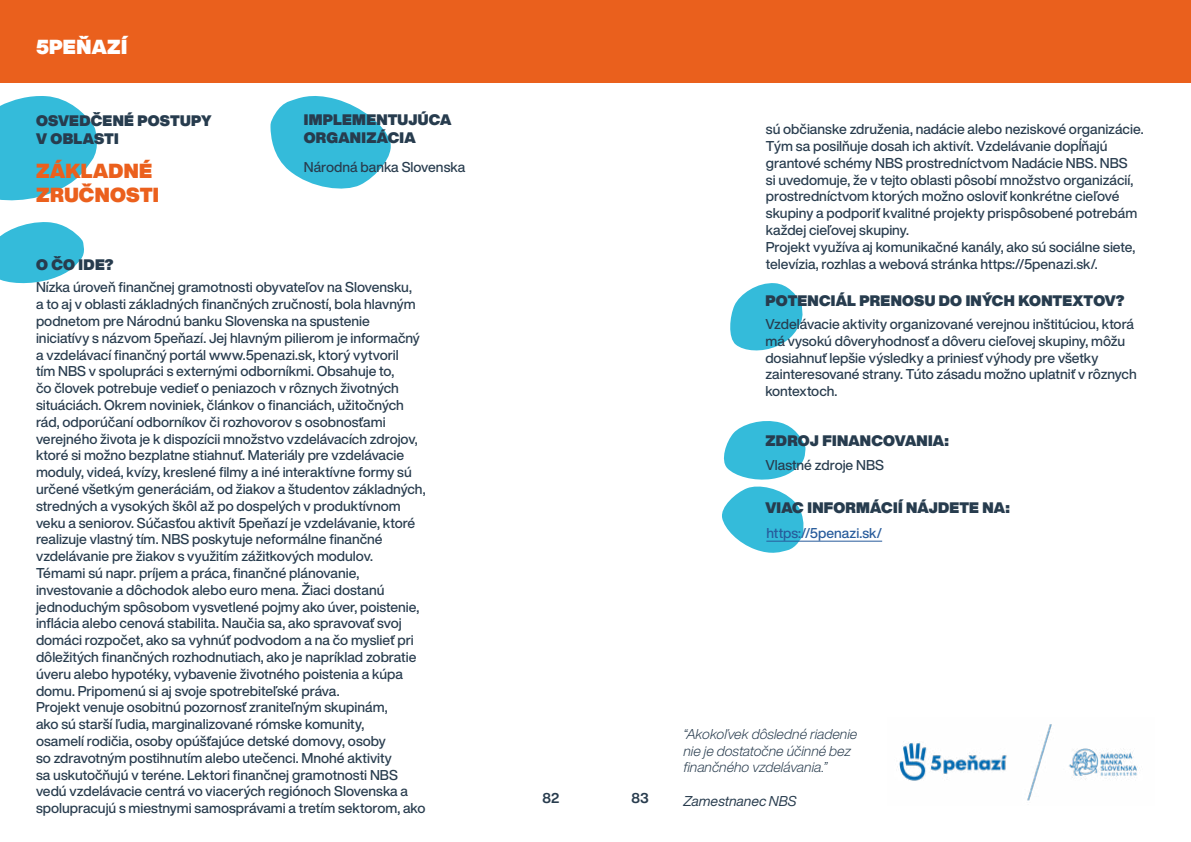
<style>
.page{position:relative;width:1191px;height:842px;background:#fff}
.page>*{position:absolute;margin:0;border:0;box-sizing:border-box;transform-origin:0 0}
.t1{font:900 expanded 20px "Helvetica Now Display";letter-spacing:.015em;color:#eb601d}
.t2{font:900 expanded 20px "Helvetica Now Display";letter-spacing:.015em;color:#fff}
.t3{font:900 expanded 15px/18px "Helvetica Now Display";letter-spacing:.015em;color:#273c4e}
.t4{font:500 14px/16.8px "Helvetica Now Display";color:#283c4e}
.t5{font:italic 300 14px/16.8px "Helvetica Now Display";color:#283c4e}
.t6{font:500 14px "Helvetica Now Display";color:#275b9b}
.t7{font:italic 14px "Helvetica Now Display";color:#283c4e}
.t8{font:700 14px "Helvetica Now Display";color:#283c4e}
</style>
<div class="page">
<div style="left:0;top:0;width:1191px;height:82px;background:#ea601d"></div>
<svg style="left:730px;top:283px;width:73px;height:68px"></svg>
<svg style="left:722px;top:421px;width:84px;height:132px"></svg>
<hr style="left:766px;top:541px;width:116px;height:1px;background:#275b9b">
<img style="left:899px;top:724px;width:238px;height:77px">
<svg style="left:0;top:96px;width:97px;height:105px"></svg>
<svg style="left:270px;top:96px;width:121px;height:93px"></svg>
<svg style="left:0;top:222px;width:84px;height:62px"></svg>
<h1 class="t2" style="left:36px;top:32px;width:93px">5PEŇAZÍ</h1>
<p class="t3" style="left:36px;top:111px;width:177px">OSVEDČENÉ POSTUPY<br>V OBLASTI</p>
<p class="t3" style="left:304px;top:111px;width:149px">IMPLEMENTUJÚCA<br>ORGANIZÁCIA</p>
<h1 class="t1" style="left:36px;top:156px;width:118px">ZÁKLADNÉ</h1>
<p class="t4" style="left:304px;top:159px;width:163px">Národná banka Slovenska</p>
<h1 class="t1" style="left:36px;top:180px;width:124px">ZRUČNOSTI</h1>
<p class="t3" style="left:36px;top:256px;width:79px">O ČO IDE?</p>
<p class="t4" style="left:36px;top:279px;width:391px">Nízka úroveň finančnej gramotnosti obyvateľov na Slovensku,<br>a to aj v oblasti základných finančných zručností, bola hlavným podnetom pre Národnú banku Slovenska na spustenie iniciatívy s názvom 5peňazí. Jej hlavným pilierom je informačný a vzdelávací finančný portál www.5penazi.sk, ktorý vytvoril<br>tím NBS v spolupráci s externými odborníkmi. Obsahuje to,<br>čo človek potrebuje vedieť o peniazoch v rôznych životných situáciách. Okrem noviniek, článkov o financiách, užitočných rád, odporúčaní odborníkov či rozhovorov s osobnosťami verejného života je k dispozícii množstvo vzdelávacích zdrojov, ktoré si možno bezplatne stiahnuť. Materiály pre vzdelávacie moduly, videá, kvízy, kreslené filmy a iné interaktívne formy sú určené všetkým generáciám, od žiakov a študentov základných, stredných a vysokých škôl až po dospelých v produktívnom veku a seniorov. Súčasťou aktivít 5peňazí je vzdelávanie, ktoré realizuje vlastný tím. NBS poskytuje neformálne finančné vzdelávanie pre žiakov s využitím zážitkových modulov.<br>Témami sú napr. príjem a práca, finančné plánovanie, investovanie a dôchodok alebo euro mena. Žiaci dostanú jednoduchým spôsobom vysvetlené pojmy ako úver, poistenie, inflácia alebo cenová stabilita. Naučia sa, ako spravovať svoj domáci rozpočet, ako sa vyhnúť podvodom a na čo myslieť pri dôležitých finančných rozhodnutiach, ako je napríklad zobratie úveru alebo hypotéky, vybavenie životného poistenia a kúpa domu. Pripomenú si aj svoje spotrebiteľské práva.<br>Projekt venuje osobitnú pozornosť zraniteľným skupinám,<br>ako sú starší ľudia, marginalizované rómske komunity,<br>osamelí rodičia, osoby opúšťajúce detské domovy, osoby<br>so zdravotným postihnutím alebo utečenci. Mnohé aktivity<br>sa uskutočňujú v teréne. Lektori finančnej gramotnosti NBS vedú vzdelávacie centrá vo viacerých regiónoch Slovenska a spolupracujú s miestnymi samosprávami a tretím sektorom, ako</p>
<p class="t4" style="left:766px;top:121px;width:379px">sú občianske združenia, nadácie alebo neziskové organizácie.<br>Tým sa posilňuje dosah ich aktivít. Vzdelávanie dopĺňajú grantové schémy NBS prostredníctvom Nadácie NBS. NBS<br>si uvedomuje, že v tejto oblasti pôsobí množstvo organizácií, prostredníctvom ktorých možno osloviť konkrétne cieľové skupiny a podporiť kvalitné projekty prispôsobené potrebám každej cieľovej skupiny.<br>Projekt využíva aj komunikačné kanály, ako sú sociálne siete, televízia, rozhlas a webová stránka https://5penazi.sk/.</p>
<p class="t3" style="left:765px;top:291px;width:360px">POTENCIÁL PRENOSU DO INÝCH KONTEXTOV?</p>
<p class="t4" style="left:765px;top:316px;width:373px">Vzdelávacie aktivity organizované verejnou inštitúciou, ktorá má vysokú dôveryhodnosť a dôveru cieľovej skupiny, môžu dosiahnuť lepšie výsledky a priniesť výhody pre všetky zainteresované strany. Túto zásadu možno uplatniť v rôznych kontextoch.</p>
<p class="t3" style="left:765px;top:431px;width:185px">ZDROJ FINANCOVANIA:</p>
<p class="t4" style="left:765px;top:457px;width:120px">Vlastné zdroje NBS</p>
<p class="t3" style="left:765px;top:498px;width:246px">VIAC INFORMÁCIÍ NÁJDETE NA:</p>
<p class="t6" style="left:766px;top:523px;width:117px">https://5penazi.sk/</p>
<p class="t8" style="left:542px;top:788px;width:19px">82</p>
<p class="t8" style="left:631px;top:788px;width:19px">83</p>
<p class="t5" style="left:683px;top:725px;width:175px">“Akokoľvek dôsledné riadenie nie je dostatočne účinné bez finančného vzdelávania.”</p>
<p class="t7" style="left:683px;top:791px;width:115px">Zamestnanec NBS</p>
</div>
